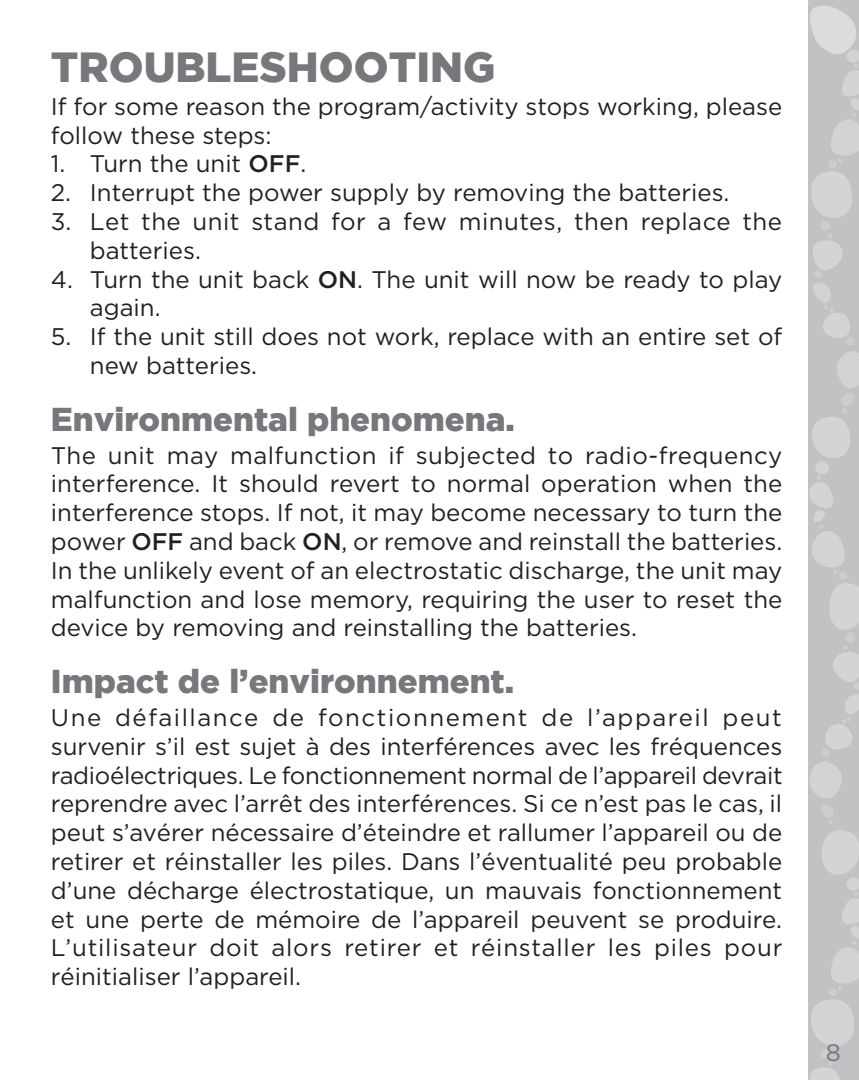
<style>
.page{position:relative;width:859px;height:1080px;background:#fff}
.page>*{position:absolute;margin:0;border:0;box-sizing:border-box;transform-origin:0 0}
.LF_Title_01{font:900 42px "Gotham";color:#76787b}
.LF_Title_01-2{font:900 33px "Gotham";color:#76787b}
.LF_Text_01{font:24px/28.8px "Gotham HTF";color:#231f20}
.LF_text_02{font:24px/28.8px "Gotham HTF";letter-spacing:.025em;color:#231f20;text-align:justify}
.LF_Text_01-2{font:24px/28.8px "Gotham HTF";letter-spacing:.02em;color:#231f20}
.t1{font:24px "Gotham HTF";color:#76787b}
.s1{font-weight:500}
</style>
<div class="page">
<svg style="left:808px;top:0;width:51px;height:1080px;background:#c7c8ca"></svg>
<p class="LF_Title_01" style="left:51px;top:43px;width:446px">TROUBLESHOOTING</p>
<p class="LF_Text_01" style="left:51px;top:91px;width:733px">If for some reason the program/activity stops working, please follow these steps:</p>
<p class="LF_Text_01" style="left:51px;top:149px;width:257px">1. Turn the unit <span class="s1">OFF</span>.</p>
<p class="LF_Text_01" style="left:51px;top:178px;width:680px">2. Interrupt the power supply by removing the batteries.</p>
<p class="LF_Text_01-2" style="left:90px;top:207px;width:694px;text-indent:-39px">3. Let the unit stand for a few minutes, then replace the batteries.</p>
<p class="LF_Text_01" style="left:90px;top:264px;width:694px;text-indent:-39px">4. Turn the unit back <span class="s1">ON</span>. The unit will now be ready to play again.</p>
<p class="LF_Text_01" style="left:90px;top:322px;width:694px;text-indent:-39px">5. If the unit still does not work, replace with an entire set of new batteries.</p>
<p class="LF_Title_01-2" style="left:51px;top:400px;width:465px">Environmental phenomena.</p>
<p class="LF_Text_01" style="left:51px;top:440px;width:733px;text-align:justify">The unit may malfunction if subjected to radio-frequency interference. It should revert to normal operation when the interference stops. If not, it may become necessary to turn the power <span class="s1">OFF</span> and back <span class="s1">ON</span>, or remove and reinstall the batteries.<br>In the unlikely event of an electrostatic discharge, the unit may malfunction and lose memory, requiring the user to reset the device by removing and reinstalling the batteries.</p>
<p class="LF_Title_01-2" style="left:51px;top:662px;width:465px">Impact de l’environnement.</p>
<p class="LF_text_02" style="left:51px;top:703px;width:733px">Une défaillance de fonctionnement de l’appareil peut survenir s’il est sujet à des interférences avec les fréquences radioélectriques. Le fonctionnement normal de l’appareil devrait reprendre avec l’arrêt des interférences. Si ce n’est pas le cas, il peut s’avérer nécessaire d’éteindre et rallumer l’appareil ou de retirer et réinstaller les piles. Dans l’éventualité peu probable d’une décharge électrostatique, un mauvais fonctionnement et une perte de mémoire de l’appareil peuvent se produire.<br>L’utilisateur doit alors retirer et réinstaller les piles pour réinitialiser l’appareil.</p>
<p class="t1" style="left:826px;top:1039px;width:17px">8</p>
</div>
